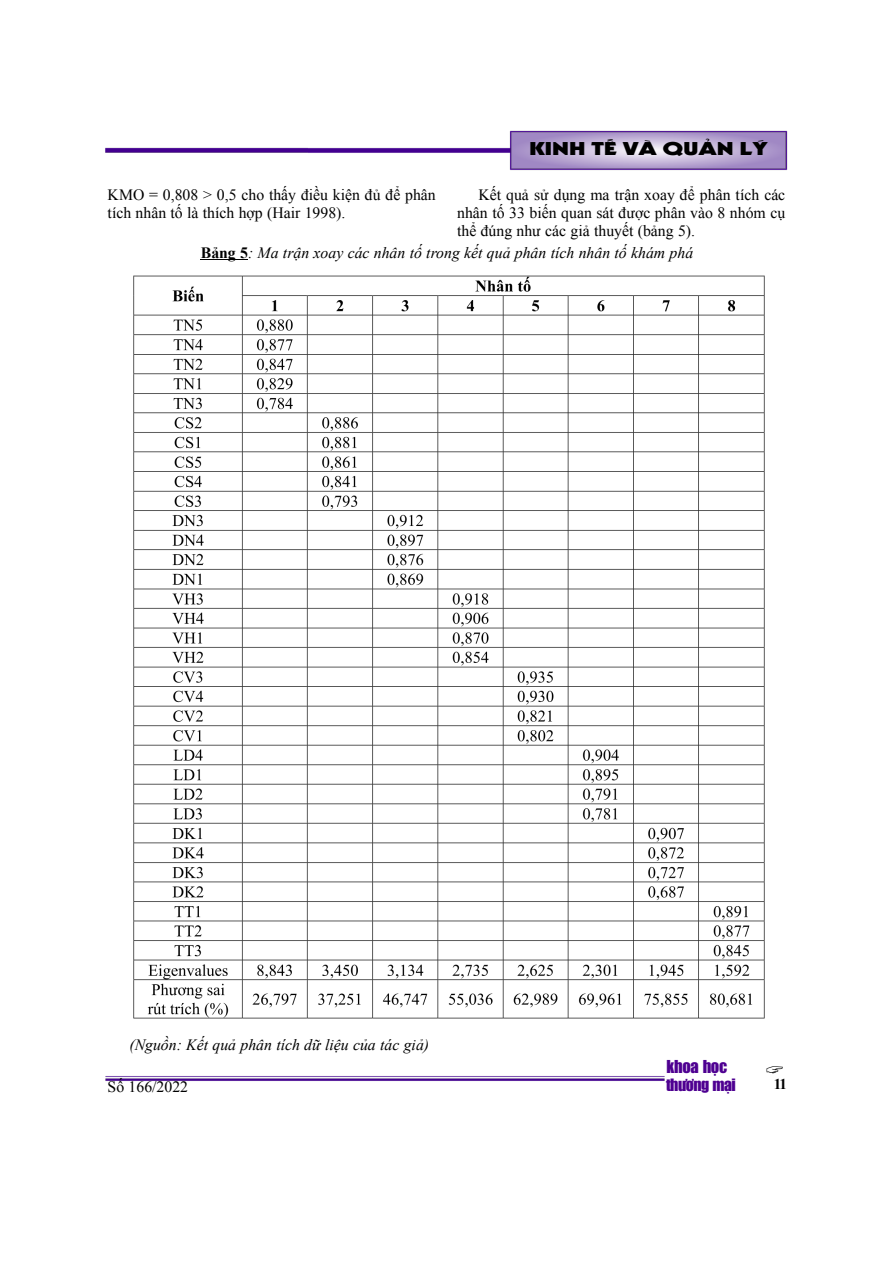
<style>
.page{position:relative;width:893px;height:1263px;background:#fff}
.page>*{position:absolute;margin:0;border:0;box-sizing:border-box;transform-origin:0 0}
.t1{font:18px "UTM Kabel KT";color:#000;scale:1.45 1}
.t2{font:16.5px "UTM Impact";letter-spacing:-.02em;color:#4e0091}
.t3{font:15.75px/18px "Times New Roman";color:#000}
.t4{font:italic 15.75px "Times New Roman";color:#000}
.t5{font:15.75px "UTM Impact";letter-spacing:-.035em;color:#4e0091}
.t6{font:700 15px "Times New Roman";color:#000}
.s1{font-weight:700;font-style:normal}
</style>
<div class="page">
<img style="left:105px;top:1076px;width:560px;height:5px">
<img style="left:509px;top:130px;width:279px;height:40px">
<img style="left:105px;top:147px;width:409px;height:7px">
<div style="left:664px;top:1077px;width:82px;height:26px;background:#fff"></div>
<hr style="left:201px;top:259px;width:47px;height:1px;background:#000">
<img style="left:133px;top:275px;width:632px;height:744px">
<p class="t1" style="left:529px;top:137px;width:166px">KINH TẾ VÀ QUẢN LÝ</p>
<p class="t3" style="left:108px;top:186px;width:330px">KMO = 0,808 &gt; 0,5 cho thấy điều kiện đủ để phân tích nhân tố là thích hợp (Hair 1998).</p>
<p class="t3" style="left:457px;top:186px;width:330px;text-align:justify;text-indent:21px">Kết quả sử dụng ma trận xoay để phân tích các nhân tố 33 biến quan sát được phân vào 8 nhóm cụ thể đúng như các giả thuyết (bảng 5).</p>
<p class="t4" style="left:201px;top:244px;width:494px"><span class="s1">Bảng 5</span>: Ma trận xoay các nhân tố trong kết quả phân tích nhân tố khám phá</p>
<p class="t4" style="left:129px;top:1036px;width:301px">(Nguồn: Kết quả phân tích dữ liệu của tác giả)</p>
<p class="t3" style="left:108px;top:1078px;width:82px">Số 166/2022</p>
<p class="t2" style="left:666px;top:1055px;width:62px">khoa học</p>
<p class="t5" style="left:666px;top:1074px;width:71px">thương mại</p>
<p class="t6" style="left:773px;top:1076px;width:15px">11</p>
</div>
